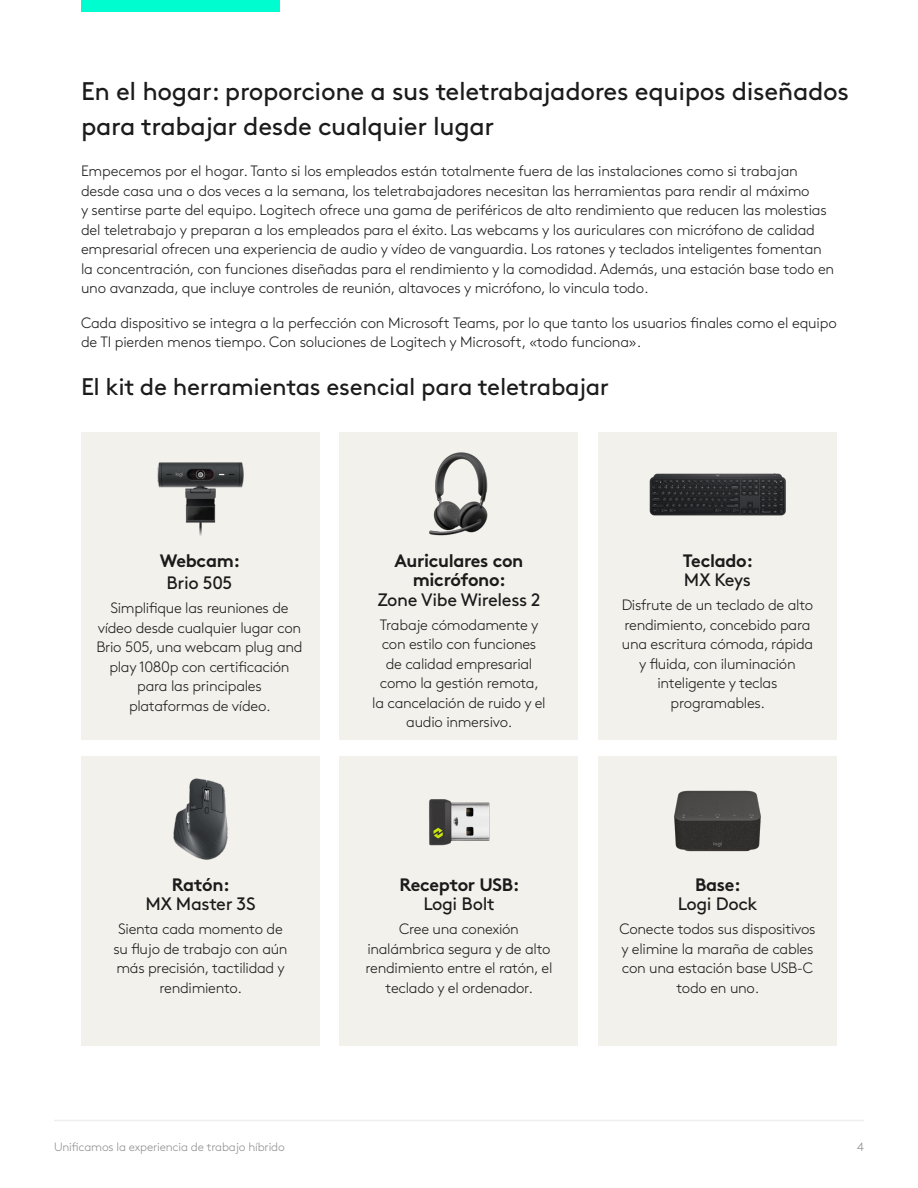
<style>
.page{position:relative;width:918px;height:1188px;background:#fff}
.page>*{position:absolute;margin:0;border:0;box-sizing:border-box;transform-origin:0 0}
.Body_copy_2{font:25.5px/34.5px "Brown Pro";letter-spacing:-.015em;color:#1b1b1b}
.Body_copy_2-2{font:24px "Brown Pro";letter-spacing:-.015em;color:#1b1b1b}
.Body_copy_2-3{font:700 18px/19.5px "Brown Pro";letter-spacing:-.02em;color:#1b1b1b;text-align:center}
.Body_copy_2-4{font:18px/19.5px "Brown Pro";letter-spacing:-.02em;color:#1b1b1b;text-align:center}
.Body_copy_2-5{font:300 15px/19.5px "Brown Pro";letter-spacing:-.015em;color:#1b1b1b;text-align:center}
.t1{font:300 12px "Brown Pro";letter-spacing:-.015em;color:#8d8d8d}
.s1{font-weight:700}
.s2{font-weight:400}
</style>
<div class="page">
<hr style="left:54px;top:1120px;width:810px;height:1px;background:#eee">
<div style="left:81px;top:0;width:199px;height:12px;background:#00fdcf"></div>
<div style="left:81px;top:432px;width:239px;height:308px;background:#f3f1ec"></div>
<div style="left:81px;top:756px;width:239px;height:290px;background:#f3f1ec"></div>
<div style="left:339px;top:432px;width:239px;height:308px;background:#f3f1ec"></div>
<div style="left:339px;top:756px;width:239px;height:290px;background:#f3f1ec"></div>
<div style="left:598px;top:432px;width:239px;height:308px;background:#f3f1ec"></div>
<div style="left:598px;top:756px;width:239px;height:290px;background:#f3f1ec"></div>
<img style="left:157px;top:462px;width:87px;height:74px">
<img style="left:429px;top:452px;width:59px;height:84px">
<img style="left:649px;top:473px;width:137px;height:43px">
<img style="left:173px;top:778px;width:55px;height:82px">
<img style="left:429px;top:799px;width:61px;height:47px">
<img style="left:674px;top:790px;width:87px;height:62px">
<p class="Body_copy_2" style="left:81px;top:72px;width:770px">En el hogar: proporcione a sus teletrabajadores equipos diseñados para trabajar desde cualquier lugar</p>
<p class="Body_copy_2-5" style="left:81px;top:160px;width:755px;text-align:left">Empecemos por el hogar. Tanto si los empleados están totalmente fuera de las instalaciones como si trabajan desde casa una o dos veces a la semana, los teletrabajadores necesitan las herramientas para rendir al máximo<br>y sentirse parte del equipo. Logitech ofrece una gama de periféricos de alto rendimiento que reducen las molestias del teletrabajo y preparan a los empleados para el éxito. Las webcams y los auriculares con micrófono de calidad empresarial ofrecen una experiencia de audio y vídeo de vanguardia. Los ratones y teclados inteligentes fomentan la concentración, con funciones diseñadas para el rendimiento y la comodidad. Además, una estación base todo en uno avanzada, que incluye controles de reunión, altavoces y micrófono, lo vincula todo.</p>
<p class="Body_copy_2-5" style="left:81px;top:312px;width:757px;text-align:left">Cada dispositivo se integra a la perfección con Microsoft Teams, por lo que tanto los usuarios finales como el equipo de TI pierden menos tiempo. Con soluciones de Logitech y Microsoft, «todo funciona».</p>
<p class="Body_copy_2-2" style="left:81px;top:368px;width:530px">El kit de herramientas esencial para teletrabajar</p>
<p class="Body_copy_2-3" style="left:160px;top:549px;width:82px">Webcam:</p>
<p class="Body_copy_2-4" style="left:167px;top:572px;width:67px">Brio 505</p>
<p class="Body_copy_2-5" style="left:96px;top:597px;width:208px">Simplifique las reuniones de vídeo desde cualquier lugar con<br>Brio 505, una webcam plug and play 1080p con certificación para las principales plataformas de vídeo.</p>
<p class="Body_copy_2-4" style="left:145px;top:873px;width:112px"><span class="s1">Ratón:<br></span>MX Master 3S</p>
<p class="Body_copy_2-5" style="left:113px;top:918px;width:176px">Sienta cada momento de su flujo de trabajo con aún más precisión, tactilidad y rendimiento.</p>
<p class="Body_copy_2-3" style="left:377px;top:549px;width:165px">Auriculares con micrófono:<br><span class="s2">Zone Vibe Wireless 2</span></p>
<p class="Body_copy_2-5" style="left:372px;top:614px;width:175px">Trabaje cómodamente y con estilo con funciones de calidad empresarial como la gestión remota, la cancelación de ruido y el audio inmersivo.</p>
<p class="Body_copy_2-3" style="left:399px;top:873px;width:121px">Receptor USB:<br><span class="s2">Logi Bolt</span></p>
<p class="Body_copy_2-5" style="left:366px;top:918px;width:188px">Cree una conexión inalámbrica segura y de alto rendimiento entre el ratón, el teclado y el ordenador.</p>
<p class="Body_copy_2-3" style="left:683px;top:549px;width:72px;text-align:left">Teclado:<br><span class="s2">MX Keys</span></p>
<p class="Body_copy_2-5" style="left:622px;top:594px;width:193px">Disfrute de un teclado de alto rendimiento, concebido para una escritura cómoda, rápida y fluida, con iluminación inteligente y teclas programables.</p>
<p class="Body_copy_2-4" style="left:678px;top:873px;width:81px"><span class="s1">Base:<br></span>Logi Dock</p>
<p class="Body_copy_2-5" style="left:619px;top:918px;width:198px">Conecte todos sus dispositivos y elimine la maraña de cables con una estación base USB-C todo en uno.</p>
<p class="t1" style="left:54px;top:1137px;width:232px">Unificamos la experiencia de trabajo híbrido</p>
<p class="t1" style="left:857px;top:1137px;width:8px">4</p>
</div>
